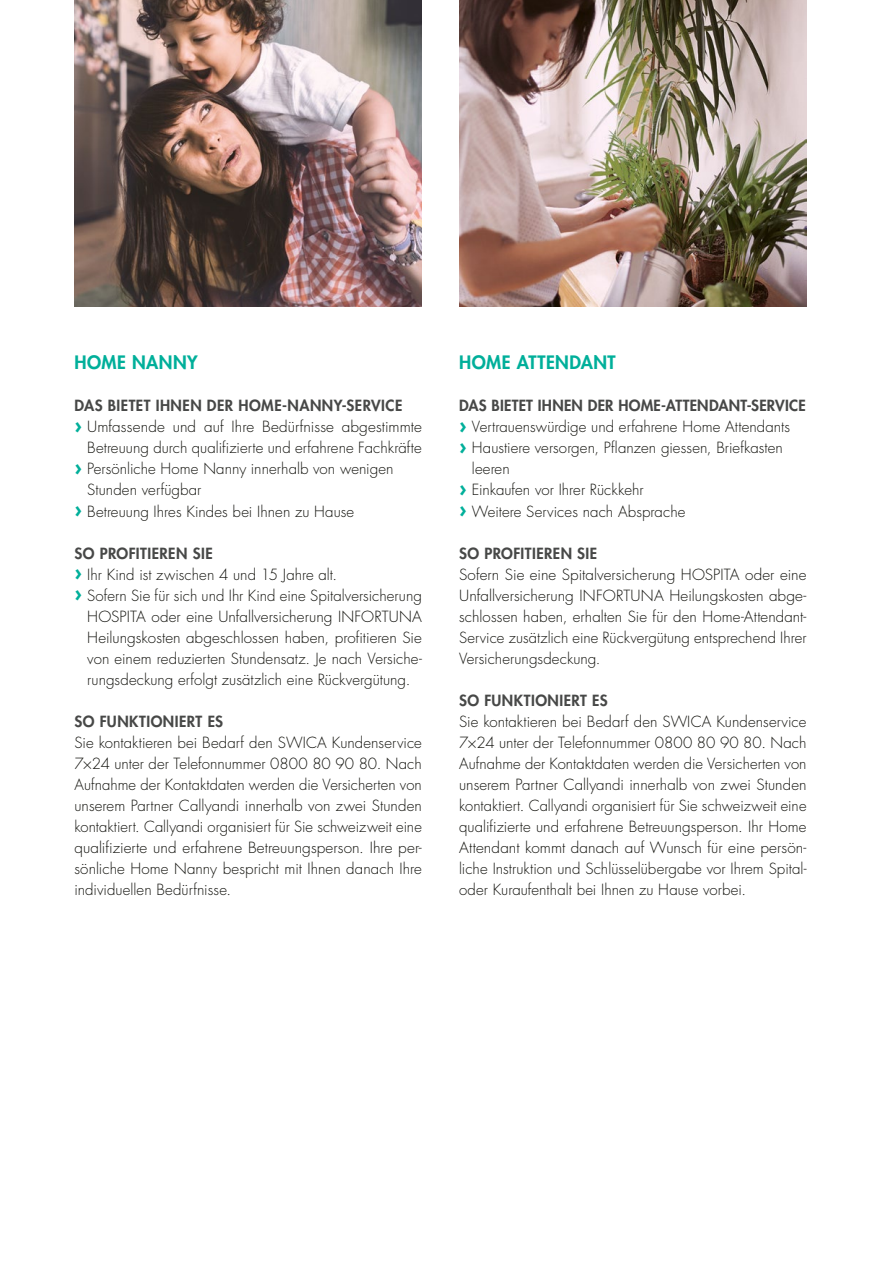
<style>
.page{position:relative;width:881px;height:1263px;background:#fff}
.page>*{position:absolute;margin:0;border:0;box-sizing:border-box;transform-origin:0 0}
.t1{font:800 18px "Futura Std";letter-spacing:.025em;color:#00af9a}
.t2{font:300 15px/21px "Futura Std";letter-spacing:.005em;color:#12120d;text-align:justify}
.t3{font:800 15px "Futura Std";letter-spacing:.03em;color:#474847}
.s1{font-weight:700;font-size:21px;color:#00af9a}
</style>
<div class="page">
<img style="left:74px;top:0;width:347px;height:306px">
<img style="left:459px;top:0;width:347px;height:306px">
<p class="t1" style="left:74px;top:351px;width:125px">HOME NANNY</p>
<p class="t3" style="left:74px;top:396px;width:329px">DAS BIETET IHNEN DER HOME-NANNY-SERVICE</p>
<p class="t2" style="left:74px;top:417px;width:349px"><span class="s1">›</span> Umfassende und auf Ihre Bedürfnisse abgestimmte</p>
<p class="t2" style="left:87px;top:438px;width:336px">Betreuung durch qualifizierte und erfahrene Fachkräfte</p>
<p class="t2" style="left:74px;top:459px;width:320px"><span class="s1">›</span> Persönliche Home Nanny innerhalb von wenigen</p>
<p class="t2" style="left:87px;top:480px;width:116px">Stunden verfügbar</p>
<p class="t2" style="left:74px;top:501px;width:281px"><span class="s1">›</span> Betreuung Ihres Kindes bei Ihnen zu Hause</p>
<p class="t3" style="left:74px;top:543px;width:140px">SO PROFITIEREN SIE</p>
<p class="t2" style="left:74px;top:564px;width:264px"><span class="s1">›</span> Ihr Kind ist zwischen 4 und 15 Jahre alt.</p>
<p class="t2" style="left:74px;top:585px;width:349px"><span class="s1">›</span> Sofern Sie für sich und Ihr Kind eine Spitalversicherung</p>
<p class="t2" style="left:87px;top:606px;width:336px">HOSPITA oder eine Unfallversicherung INFORTUNA</p>
<p class="t2" style="left:87px;top:627px;width:336px">Heilungskosten abgeschlossen haben, profitieren Sie</p>
<p class="t2" style="left:87px;top:648px;width:336px">von einem reduzierten Stundensatz. Je nach Versiche-</p>
<p class="t2" style="left:87px;top:669px;width:324px">rungsdeckung erfolgt zusätzlich eine Rückvergütung.</p>
<p class="t3" style="left:74px;top:711px;width:150px">SO FUNKTIONIERT ES</p>
<p class="t2" style="left:74px;top:732px;width:349px">Sie kontaktieren bei Bedarf den SWICA Kundenservice 7×24 unter der Telefonnummer 0800 80 90 80. Nach Aufnahme der Kontaktdaten werden die Versicherten von unserem Partner Callyandi innerhalb von zwei Stunden kontaktiert. Callyandi organisiert für Sie schweizweit eine qualifizierte und erfahrene Betreuungsperson. Ihre per&shy;sönliche Home Nanny bespricht mit Ihnen danach Ihre individuellen Bedürfnisse.</p>
<p class="t1" style="left:459px;top:351px;width:158px">HOME ATTENDANT</p>
<p class="t3" style="left:459px;top:396px;width:348px">DAS BIETET IHNEN DER HOME-ATTENDANT-SERVICE</p>
<p class="t2" style="left:459px;top:417px;width:332px"><span class="s1">›</span> Vertrauenswürdige und erfahrene Home Attendants</p>
<p class="t2" style="left:459px;top:438px;width:325px"><span class="s1">›</span> Haustiere versorgen, Pflanzen giessen, Briefkasten</p>
<p class="t2" style="left:471px;top:459px;width:39px">leeren</p>
<p class="t2" style="left:459px;top:480px;width:186px"><span class="s1">›</span> Einkaufen vor Ihrer Rückkehr</p>
<p class="t2" style="left:459px;top:501px;width:228px"><span class="s1">›</span> Weitere Services nach Absprache</p>
<p class="t3" style="left:459px;top:543px;width:140px">SO PROFITIEREN SIE</p>
<p class="t2" style="left:459px;top:564px;width:349px">Sofern Sie eine Spitalversicherung HOSPITA oder eine Unfallversicherung INFORTUNA Heilungskosten abge&shy;schlossen haben, erhalten Sie für den Home-Attendant-- Service zusätzlich eine Rückvergütung entsprechend Ihrer Versicherungsdeckung.</p>
<p class="t3" style="left:459px;top:690px;width:150px">SO FUNKTIONIERT ES</p>
<p class="t2" style="left:459px;top:711px;width:349px">Sie kontaktieren bei Bedarf den SWICA Kundenservice 7×24 unter der Telefonnummer 0800 80 90 80. Nach Aufnahme der Kontaktdaten werden die Versicherten von unserem Partner Callyandi innerhalb von zwei Stunden kontaktiert. Callyandi organisiert für Sie schweizweit eine qualifizierte und erfahrene Betreuungsperson. Ihr Home Attendant kommt danach auf Wunsch für eine persön&shy;liche Instruktion und Schlüsselübergabe vor Ihrem Spital&shy;oder Kuraufenthalt bei Ihnen zu Hause vorbei.</p>
</div>
